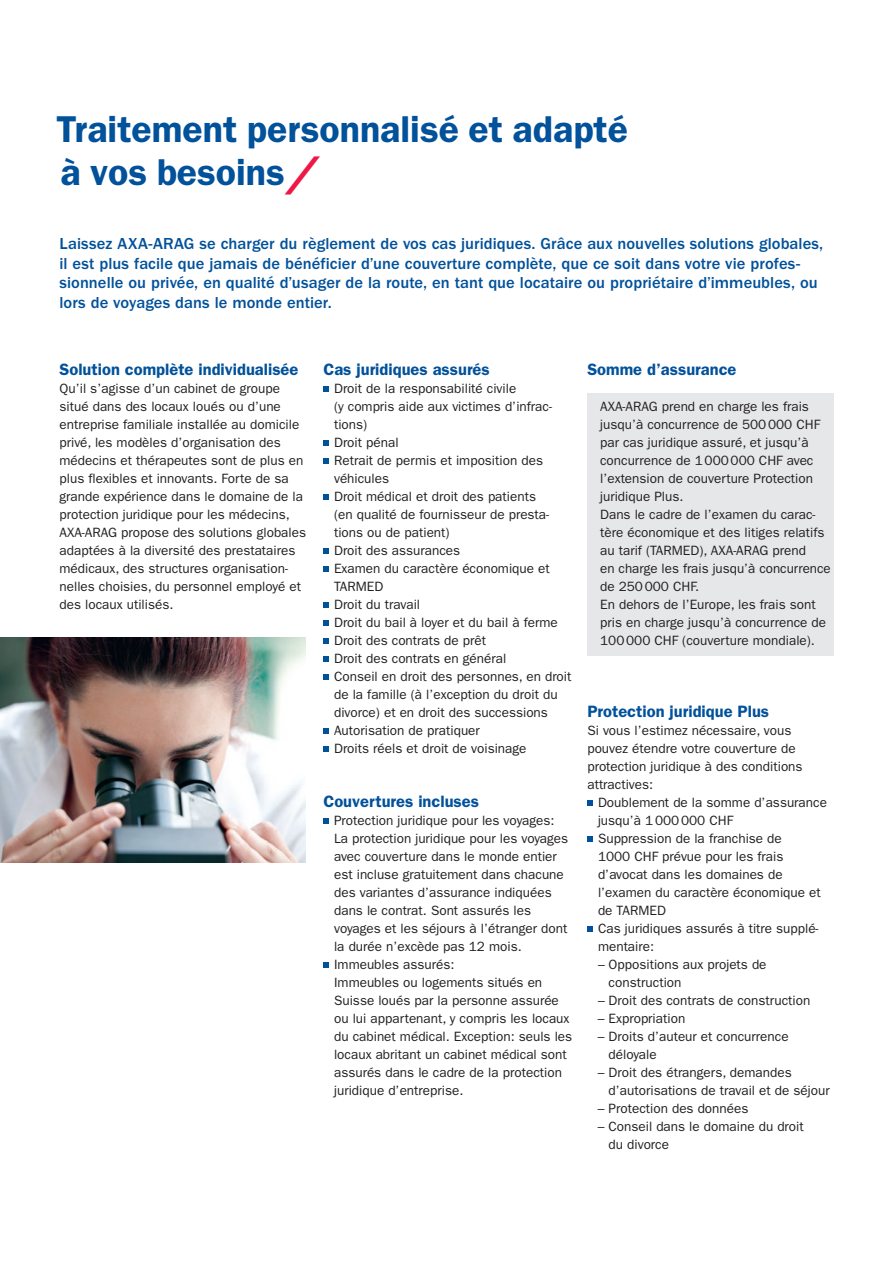
<style>
.page{position:relative;width:893px;height:1263px;background:#fff}
.page>*{position:absolute;margin:0;border:0;box-sizing:border-box;transform-origin:0 0}
.t1{font:600 37.5px/43.5px "ITC Franklin Gothic Std";color:#01519b}
.t2{font:500 16.5px/19.5px "ITC Franklin Gothic Std";letter-spacing:.005em;color:#01519b}
.t3{font:600 16.5px "ITC Franklin Gothic Std";color:#01519b}
.t4{font:13.5px/18px "ITC Franklin Gothic Std";color:#231f20}
.s1{font-family:"AXA Switch";font-weight:400;color:#ed1845}
</style>
<div class="page">
<img style="left:0;top:637px;width:306px;height:225px">
<div style="left:587px;top:394px;width:246px;height:262px;background:#e6e7e9"></div>
<svg style="left:323px;top:386px;width:6px;height:6px"></svg>
<svg style="left:323px;top:440px;width:6px;height:6px"></svg>
<svg style="left:323px;top:458px;width:6px;height:6px"></svg>
<svg style="left:323px;top:494px;width:6px;height:6px"></svg>
<svg style="left:323px;top:548px;width:6px;height:6px"></svg>
<svg style="left:323px;top:566px;width:6px;height:6px"></svg>
<svg style="left:323px;top:602px;width:6px;height:6px"></svg>
<svg style="left:323px;top:620px;width:6px;height:6px"></svg>
<svg style="left:323px;top:638px;width:6px;height:6px"></svg>
<svg style="left:323px;top:656px;width:6px;height:6px"></svg>
<svg style="left:323px;top:674px;width:6px;height:6px"></svg>
<svg style="left:323px;top:728px;width:6px;height:6px"></svg>
<svg style="left:323px;top:746px;width:6px;height:6px"></svg>
<svg style="left:323px;top:818px;width:6px;height:6px"></svg>
<svg style="left:323px;top:962px;width:6px;height:6px"></svg>
<svg style="left:587px;top:800px;width:5px;height:6px"></svg>
<svg style="left:587px;top:836px;width:5px;height:6px"></svg>
<svg style="left:587px;top:926px;width:5px;height:6px"></svg>
<h1 class="t1" style="left:56px;top:107px;width:573px">Traitement personnalisé et adapté à vos besoins<span class="s1">/</span></h1>
<p class="t2" style="left:60px;top:234px;width:765px">Laissez AXA-ARAG se charger du règlement de vos cas juridiques. Grâce aux nouvelles solutions globales, il est plus facile que jamais de bénéficier d’une couverture complète, que ce soit dans votre vie profes&shy;sionnelle ou privée, en qualité d’usager de la route, en tant que locataire ou propriétaire d’immeubles, ou lors de voyages dans le monde entier.</p>
<p class="t3" style="left:60px;top:360px;width:240px">Solution complète individualisée</p>
<p class="t4" style="left:60px;top:380px;width:248px">Qu’il s’agisse d’un cabinet de groupe situé dans des locaux loués ou d’une entreprise familiale installée au domicile privé, les modèles d’organisation des médecins et thérapeutes sont de plus en plus flexibles et innovants. Forte de sa grande expérience dans le domaine de la protection juridique pour les médecins, AXA-ARAG propose des solutions globales adaptées à la diversité des prestataires médicaux, des structures organisation&shy;nelles choisies, du personnel employé et des locaux utilisés.</p>
<p class="t3" style="left:323px;top:360px;width:168px">Cas juridiques assurés</p>
<p class="t4" style="left:334px;top:380px;width:239px">Droit de la responsabilité civile<br>(y compris aide aux victimes d’infrac&shy;tions)<br>Droit pénal<br>Retrait de permis et imposition des véhicules<br>Droit médical et droit des patients<br>(en qualité de fournisseur de presta&shy;tions ou de patient)<br>Droit des assurances<br>Examen du caractère économique et<br>TARMED<br>Droit du travail<br>Droit du bail à loyer et du bail à ferme<br>Droit des contrats de prêt<br>Droit des contrats en général<br>Conseil en droit des personnes, en droit de la famille (à l’exception du droit du divorce) et en droit des successions<br>Autorisation de pratiquer<br>Droits réels et droit de voisinage</p>
<p class="t3" style="left:323px;top:792px;width:157px">Couvertures incluses</p>
<p class="t4" style="left:334px;top:812px;width:240px">Protection juridique pour les voyages:<br>La protection juridique pour les voyages avec couverture dans le monde entier est incluse gratuitement dans chacune des variantes d’assurance indiquées dans le contrat. Sont assurés les voyages et les séjours à l’étranger dont la durée n’excède pas 12 mois.<br>Immeubles assurés:<br>Immeubles ou logements situés en Suisse loués par la personne assurée ou lui appartenant, y compris les locaux du cabinet médical. Exception: seuls les locaux abritant un cabinet médical sont assurés dans le cadre de la protection juridique d’entreprise.</p>
<p class="t3" style="left:587px;top:360px;width:151px">Somme d’assurance</p>
<p class="t4" style="left:600px;top:398px;width:232px">AXA-ARAG prend en charge les frais jusqu’à concurrence de 500000 CHF par cas juridique assuré, et jusqu’à concurrence de 1000000 CHF avec l’extension de couverture Protection juridique Plus.<br>Dans le cadre de l’examen du carac&shy;tère économique et des litiges relatifs au tarif (TARMED), AXA-ARAG prend<br>en charge les frais jusqu’à concurrence de 250000 CHF.<br>En dehors de l’Europe, les frais sont pris en charge jusqu’à concurrence de 100000 CHF (couverture mondiale).</p>
<p class="t3" style="left:587px;top:702px;width:183px">Protection juridique Plus</p>
<p class="t4" style="left:587px;top:722px;width:217px">Si vous l’estimez nécessaire, vous pouvez étendre votre couverture de protection juridique à des conditions attractives:</p>
<p class="t4" style="left:598px;top:794px;width:230px">Doublement de la somme d’assurance jusqu’à 1000000 CHF<br>Suppression de la franchise de<br>1000 CHF prévue pour les frais d’avocat dans les domaines de l’examen du caractère économique et de TARMED<br>Cas juridiques assurés à titre supplé&shy;mentaire:</p>
<p class="t4" style="left:609px;top:956px;width:159px;text-indent:-11px">– Oppositions aux projets de construction</p>
<p class="t4" style="left:598px;top:992px;width:214px">– Droit des contrats de construction</p>
<p class="t4" style="left:598px;top:1010px;width:89px">– Expropriation</p>
<p class="t4" style="left:609px;top:1028px;width:182px;text-indent:-11px">– Droits d’auteur et concurrence déloyale</p>
<p class="t4" style="left:609px;top:1064px;width:223px;text-indent:-11px">– Droit des étrangers, demandes d’autorisations de travail et de séjour</p>
<p class="t4" style="left:598px;top:1100px;width:152px">– Protection des données</p>
<p class="t4" style="left:609px;top:1118px;width:197px;text-indent:-11px">– Conseil dans le domaine du droit du divorce</p>
</div>
